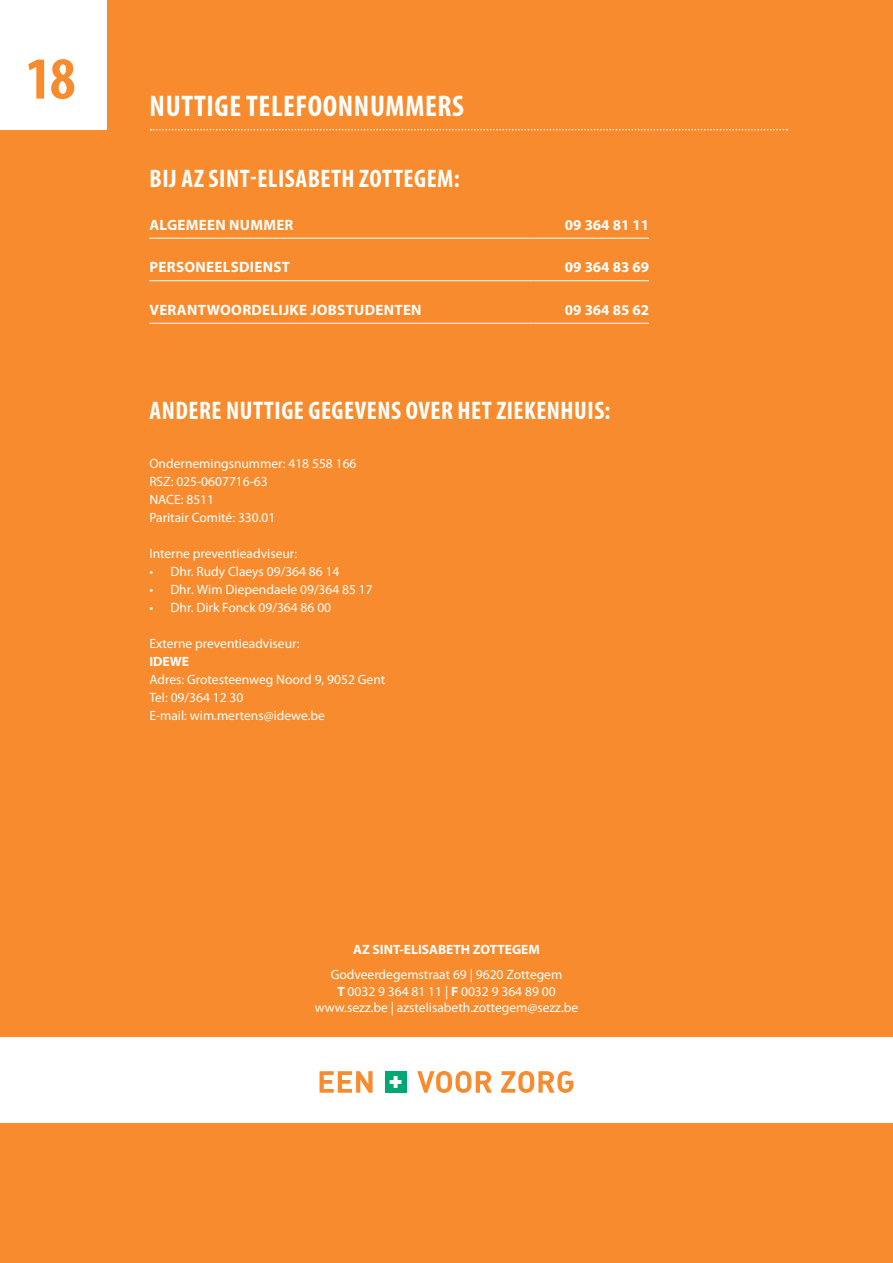
<style>
.page{position:relative;width:893px;height:1263px;background:#f88b2d}
.page>*{position:absolute;margin:0;border:0;box-sizing:border-box;transform-origin:0 0}
.t1{font:700 condensed 60px "Myriad Pro";color:#f88b2d}
.t2{font:700 condensed 30px "Myriad Pro";letter-spacing:.02em;color:#fff}
.t3{font:700 condensed 25.5px "Myriad Pro";letter-spacing:.02em;color:#fff}
.t4{font:700 15px "Myriad Pro";letter-spacing:.02em;color:#fff}
.t5{font:13.5px/18px "Myriad Pro";color:#fff}
.t6{font:700 13.5px "Myriad Pro";color:#fff}
.s1{font-weight:700}
</style>
<div class="page">
<hr style="left:149px;top:323px;width:385px;height:1px;background:#fff">
<hr style="left:534px;top:323px;width:115px;height:1px;background:#fff">
<hr style="left:149px;top:238px;width:385px;height:1px;background:#fff">
<hr style="left:534px;top:238px;width:115px;height:1px;background:#fff">
<hr style="left:149px;top:280px;width:385px;height:1px;background:#fff">
<hr style="left:534px;top:280px;width:115px;height:1px;background:#fff">
<svg style="left:151px;top:129px;width:636px;height:1px"></svg>
<div style="left:0;top:1037px;width:893px;height:86px;background:#fff"></div>
<svg style="left:320px;top:1071px;width:53px;height:22px"></svg>
<svg style="left:417px;top:1071px;width:75px;height:22px"></svg>
<svg style="left:501px;top:1071px;width:72px;height:22px"></svg>
<div style="left:385px;top:1071px;width:21px;height:22px;background:#00a874"></div>
<svg style="left:390px;top:1076px;width:11px;height:12px"></svg>
<div style="left:0;top:0;width:106px;height:129px;background:#fff"></div>
<h1 class="t1" style="left:26px;top:41px;width:51px">18</h1>
<h2 class="t2" style="left:150px;top:87px;width:316px">NUTTIGE TELEFOONNUMMERS</h2>
<h3 class="t3" style="left:150px;top:163px;width:312px">BIJ AZ SINT-ELISABETH ZOTTEGEM:</h3>
<p class="t4" style="left:149px;top:215px;width:146px">ALGEMEEN NUMMER</p>
<p class="t4" style="left:565px;top:215px;width:86px">09 364 81 11</p>
<p class="t4" style="left:149px;top:257px;width:142px">PERSONEELSDIENST</p>
<p class="t4" style="left:565px;top:257px;width:86px">09 364 83 69</p>
<p class="t4" style="left:149px;top:300px;width:274px">VERANTWOORDELIJKE JOBSTUDENTEN</p>
<p class="t4" style="left:565px;top:300px;width:86px">09 364 85 62</p>
<h3 class="t3" style="left:150px;top:394px;width:462px">ANDERE NUTTIGE GEGEVENS OVER HET ZIEKENHUIS:</h3>
<p class="t5" style="left:149px;top:454px;width:209px">Ondernemingsnummer: 418 558 166<br>RSZ: 025-0607716-63<br>NACE: 8511<br>Paritair Comité: 330.01</p>
<p class="t5" style="left:149px;top:544px;width:149px">Interne preventieadviseur:</p>
<p class="t5" style="left:149px;top:562px;width:192px">• Dhr. Rudy Claeys 09/364 86 14</p>
<p class="t5" style="left:149px;top:580px;width:225px">• Dhr. Wim Diependaele 09/364 85 17</p>
<p class="t5" style="left:149px;top:598px;width:183px">• Dhr. Dirk Fonck 09/364 86 00</p>
<p class="t5" style="left:149px;top:634px;width:152px">Externe preventieadviseur:</p>
<p class="t6" style="left:149px;top:653px;width:41px">IDEWE</p>
<p class="t5" style="left:149px;top:670px;width:237px">Adres: Grotesteenweg Noord 9, 9052 Gent<br>Tel: 09/364 12 30<br>E-mail: wim.mertens@idewe.be</p>
<p class="t6" style="left:353px;top:941px;width:188px">AZ SINT-ELISABETH ZOTTEGEM</p>
<p class="t5" style="left:315px;top:966px;width:265px;line-height:16.5px;text-align:center">Godveerdegemstraat 69 | 9620 Zottegem<br><span class="s1">T</span> 0032 9 364 81 11 | <span class="s1">F</span> 0032 9 364 89 00 www.sezz.be | azstelisabeth.zottegem@sezz.be</p>
</div>
